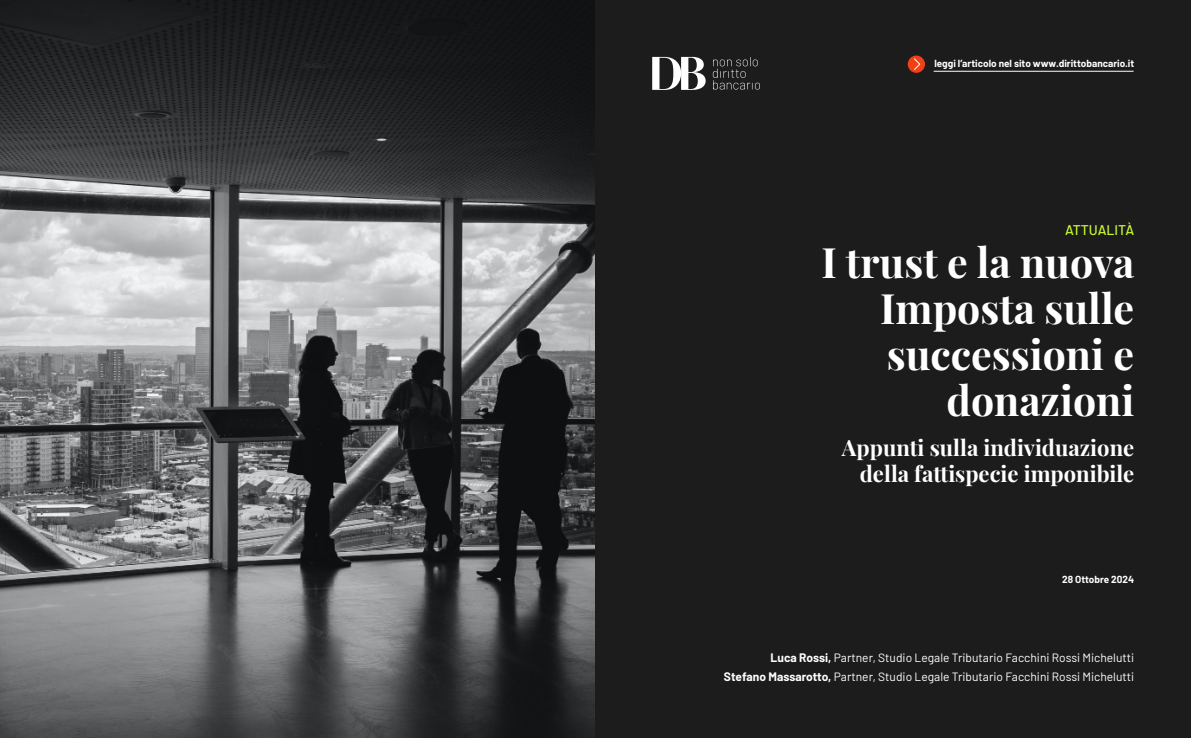
<style>
.page{position:relative;width:1191px;height:738px;background:#fff}
.page>*{position:absolute;margin:0;border:0;box-sizing:border-box;transform-origin:0 0}
.t1{font:700 41px/46px "Playfair Display";color:#fff;text-align:right}
.t2{font:700 22px/26px "Playfair Display";color:#fff;text-align:right}
.t3{font:500 14px "Barlow";color:#c9fa30}
.t4{font:12px "Barlow";color:#fff}
.t5{font:700 10px "Barlow";color:#fff}
.s1{font-weight:700}
</style>
<div class="page">
<img style="left:0;top:0;width:595px;height:737px">
<div style="left:595px;top:0;width:596px;height:737px;background:#1c1c1c"></div>
<hr style="left:933px;top:71px;width:200px;height:1px;background:#fff">
<svg style="left:907px;top:55px;width:18px;height:18px"></svg>
<svg style="left:913px;top:58px;width:7px;height:12px"></svg>
<svg style="left:713px;top:57px;width:47px;height:32px"></svg>
<svg style="left:652px;top:57px;width:53px;height:33px"></svg>
<p class="t5" style="left:934px;top:56px;width:201px">leggi l’articolo nel sito www.dirittobancario.it</p>
<p class="t3" style="left:1065px;top:220px;width:71px">ATTUALITÀ</p>
<h1 class="t1" style="left:821px;top:236px;width:314px">I trust e la nuova<br>Imposta sulle successioni e donazioni</h1>
<h2 class="t2" style="left:842px;top:433px;width:294px">Appunti sulla individuazione della fattispecie imponibile</h2>
<p class="t5" style="left:1062px;top:571px;width:74px">28 Ottobre 2024</p>
<p class="t4" style="left:770px;top:648px;width:365px"><span class="s1">Luca Rossi,</span> Partner, Studio Legale Tributario Facchini Rossi Michelutti</p>
<p class="t4" style="left:724px;top:667px;width:412px"><span class="s1">Stefano Massarotto,</span> Partner, Studio Legale Tributario Facchini Rossi Michelutti</p>
</div>
